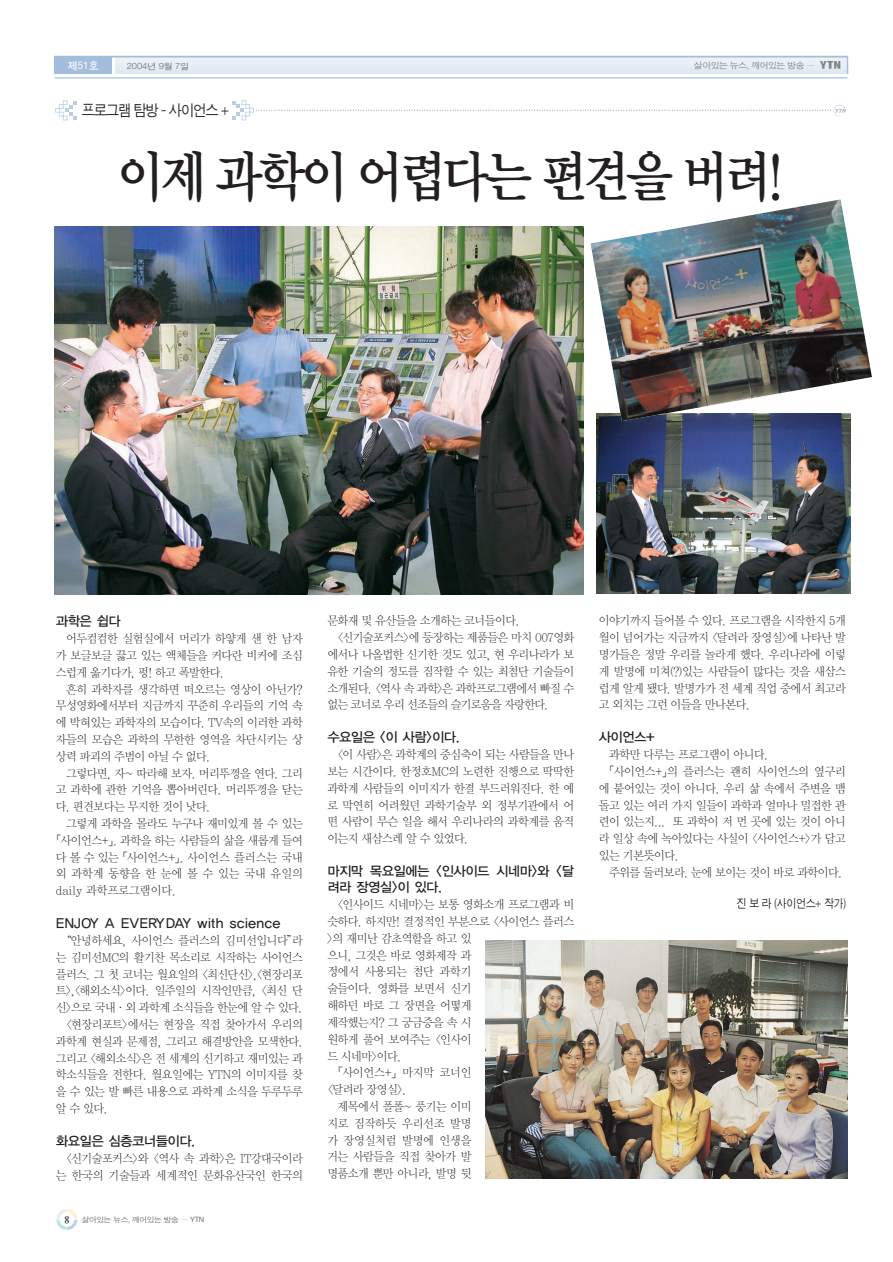
<style>
.page{position:relative;width:893px;height:1262px;background:#fff}
.page>*{position:absolute;margin:0;border:0;box-sizing:border-box;transform-origin:0 0}
.t1{font:55.2px "Y Mj O14";letter-spacing:-.14em;color:#231f20;scale:.9 1}
.t2{font:15.6px "Sand Jg";letter-spacing:-.055em;color:#231f20;scale:.92 1}
.t3{font:13.2px/16.2px "YGO13";letter-spacing:-.105em;color:#231f20}
.t4{font:13.2px "YGO13";letter-spacing:-.055em;color:#231f20}
.t5{font:12px/16.8px "Y Mj O11";letter-spacing:-.095em;color:#231f20;text-align:justify;scale:.95 1}
.t6{font:12px "Y Mj O11";letter-spacing:-.06em;color:#231f20;scale:.95 1}
.t7{font:12px "Y Mj O11";letter-spacing:-.115em;color:#231f20;scale:.95 1}
.t8{font:12px "Y Mj O11";letter-spacing:-.07em;color:#231f20;scale:.95 1}
.t9{font:12px "Y Mj O11";letter-spacing:-.075em;color:#231f20;scale:.95 1}
.t10{font:12px "Sand Jg";letter-spacing:-.01em;color:#231f20;scale:.9 1}
.t11{font:10.8px "Sand Tg";color:#fff}
.t12{font:8.7px "Sand Jg";letter-spacing:-.025em;color:#808285;scale:1.11 1}
.t13{font:8.7px "Sand Jg";color:#6c6d70;scale:1.11 1}
.t14{font:7.5px "Sand Jg";letter-spacing:-.025em;color:#6c6d70;scale:1.11 1}
.s1{font-family:"HY Head Line";font-weight:700;font-size:9px}
.s2{font-family:"J Cbm K";font-size:10.8px;color:#57585a}
.s3{font-family:"Sand Tg"}
</style>
<div class="page">
<div style="left:116px;top:68px;width:732px;height:6px;background:#d9e5f2"></div>
<div style="left:116px;top:65px;width:732px;height:6px;background:#e4ebf4"></div>
<div style="left:116px;top:61px;width:732px;height:6px;background:#e1eaf4"></div>
<div style="left:116px;top:57px;width:732px;height:6px;background:#e6edf6"></div>
<hr style="left:116px;top:57px;width:732px;height:2px;background:#eaf1f7">
<div style="left:54px;top:57px;width:58px;height:17px;background:#a3bedd"></div>
<hr style="left:54px;top:56px;width:793px;height:2px;background:#a3bedd">
<svg style="left:846px;top:57px;width:2px;height:17px"></svg>
<hr style="left:54px;top:78px;width:793px;height:1px;background:#91b4d8">
<svg style="left:56px;top:1209px;width:21px;height:21px"></svg>
<svg style="left:55px;top:101px;width:22px;height:19px"></svg>
<svg style="left:232px;top:101px;width:614px;height:19px"></svg>
<img style="left:54px;top:227px;width:529px;height:367px">
<img style="left:596px;top:421px;width:254px;height:173px">
<img style="left:590px;top:199px;width:281px;height:222px">
<img style="left:485px;top:940px;width:362px;height:238px">
<p class="t11" style="left:68px;top:61px;width:32px">제51호</p>
<p class="t13" style="left:127px;top:62px;width:58px">2004년 9월 7일</p>
<p class="t12" style="left:694px;top:62px;width:134px">살아있는 뉴스, 깨어있는 방송 — <span class="s1">YTN</span></p>
<h2 class="t2" style="left:82px;top:103px;width:161px">프로그램 탐방 - 사이언스 +</h2>
<h1 class="t1" style="left:116px;top:151px;width:745px">이제 과학이 어렵다는 편견을 버려!</h1>
<p class="t3" style="left:55px;top:614px;width:67px">과학은 쉽다</p>
<p class="t5" style="left:55px;top:631px;width:262px;text-indent:10px">어두컴컴한 실험실에서 머리가 하얗게 샌 한 남자 가 보글보글 끓고 있는 액체들을 커다란 비커에 조심 스럽게 옮기다가, 펑! 하고 폭발한다.</p>
<p class="t5" style="left:55px;top:681px;width:262px;text-indent:10px">흔히 과학자를 생각하면 떠오르는 영상이 아닌가? 무성영화에서부터 지금까지 꾸준히 우리들의 기억 속 에 박혀있는 과학자의 모습이다. TV속의 이러한 과학 자들의 모습은 과학의 무한한 영역을 차단시키는 상 상력 파괴의 주범이 아닐 수 없다.</p>
<p class="t5" style="left:55px;top:765px;width:262px;text-indent:10px">그렇다면, 자~ 따라해 보자. 머리뚜껑을 연다. 그리 고 과학에 관한 기억을 뽑아버린다. 머리뚜껑을 닫는 다. 편견보다는 무지한 것이 낫다.</p>
<p class="t5" style="left:66px;top:815px;width:251px">그렇게 과학을 몰라도 누구나 재미있게 볼 수 있는</p>
<p class="t5" style="left:50px;top:832px;width:268px">「사이언스+」. 과학을 하는 사람들의 삶을 새롭게 들여</p>
<p class="t6" style="left:55px;top:851px;width:262px">다 볼 수 있는「사이언스+」. 사이언스 플러스는 국내</p>
<p class="t6" style="left:55px;top:868px;width:262px">외 과학계 동향을 한 눈에 볼 수 있는 국내 유일의</p>
<p class="t6" style="left:55px;top:885px;width:129px">daily 과학프로그램이다.</p>
<p class="t4" style="left:55px;top:917px;width:227px">ENJOY A EVERYDAY with science</p>
<p class="t5" style="left:60px;top:932px;width:257px">“안녕하세요, 사이언스 플러스의 김미선입니다”라</p>
<p class="t5" style="left:55px;top:949px;width:262px">는 김미선MC의 활기찬 목소리로 시작하는 사이언스</p>
<p class="t5" style="left:55px;top:966px;width:262px">플러스. 그 첫 코너는 월요일의 &lt;최신단신&gt;,&lt;현장리포</p>
<p class="t5" style="left:55px;top:983px;width:262px">트&gt;,&lt;해외소식&gt;이다. 일주일의 시작인만큼, &lt;최신 단</p>
<p class="t5" style="left:55px;top:1000px;width:262px">신&gt;으로 국내·외 과학계 소식들을 한눈에 알 수 있다.</p>
<p class="t5" style="left:66px;top:1016px;width:251px">&lt;현장리포트&gt;에서는 현장을 직접 찾아가서 우리의</p>
<p class="t5" style="left:55px;top:1033px;width:262px">과학계 현실과 문제점, 그리고 해결방안을 모색한다.</p>
<p class="t5" style="left:55px;top:1050px;width:262px">그리고 &lt;해외소식&gt;은 전 세계의 신기하고 재미있는 과</p>
<p class="t5" style="left:55px;top:1067px;width:262px">학소식들을 전한다. 월요일에는 YTN의 이미지를 찾</p>
<p class="t5" style="left:55px;top:1084px;width:262px">을 수 있는 발 빠른 내용으로 과학계 소식을 두루두루</p>
<p class="t5" style="left:55px;top:1100px;width:57px">알 수 있다.</p>
<p class="t3" style="left:55px;top:1133px;width:141px">화요일은 심층코너들이다.</p>
<p class="t5" style="left:55px;top:1150px;width:262px;text-align:right">&lt;신기술포커스&gt;와 &lt;역사 속 과학&gt;은 IT강대국이라 는 한국의 기술들과 세계적인 문화유산국인 한국의</p>
<p class="t14" style="left:64px;top:1216px;width:128px"><span class="s2">8</span> 살아있는 뉴스, 깨어있는 방송 — <span class="s3">YTN</span></p>
<p class="t5" style="left:327px;top:613px;width:205px">문화재 및 유산들을 소개하는 코너들이다.</p>
<p class="t5" style="left:337px;top:630px;width:251px">&lt;신기술포커스&gt;에 등장하는 제품들은 마치 007영화</p>
<p class="t5" style="left:327px;top:646px;width:262px">에서나 나올법한 신기한 것도 있고, 현 우리나라가 보</p>
<p class="t5" style="left:327px;top:663px;width:262px">유한 기술의 정도를 짐작할 수 있는 최첨단 기술들이</p>
<p class="t7" style="left:327px;top:682px;width:262px">소개된다. &lt;역사 속 과학&gt;은 과학프로그램에서 빠질 수</p>
<p class="t7" style="left:327px;top:699px;width:235px">없는 코너로 우리 선조들의 슬기로움을 자랑한다.</p>
<p class="t3" style="left:327px;top:730px;width:134px">수요일은 &lt;이 사람&gt;이다.</p>
<p class="t5" style="left:327px;top:747px;width:262px;text-indent:10px">&lt;이 사람&gt;은 과학계의 중심축이 되는 사람들을 만나 보는 시간이다. 한정호MC의 노련한 진행으로 딱딱한 과학계 사람들의 이미지가 한결 부드러워진다. 한 예 로 막연히 어려웠던 과학기술부 외 정부기관에서 어 떤 사람이 무슨 일을 해서 우리나라의 과학계를 움직 이는지 새삼스레 알 수 있었다.</p>
<p class="t3" style="left:327px;top:864px;width:249px">마지막 목요일에는 &lt;인사이드 시네마&gt;와 &lt;달 려라 장영실&gt;이 있다.</p>
<p class="t5" style="left:337px;top:897px;width:251px">&lt;인사이드 시네마&gt;는 보통 영화소개 프로그램과 비</p>
<p class="t5" style="left:327px;top:913px;width:262px">슷하다. 하지만! 결정적인 부분으로 &lt;사이언스 플러스</p>
<p class="t5" style="left:327px;top:930px;width:154px">&gt;의 재미난 감초역할을 하고 있</p>
<p class="t5" style="left:327px;top:947px;width:154px">으니, 그것은 바로 영화제작 과</p>
<p class="t8" style="left:327px;top:966px;width:154px">정에서 사용되는 첨단 과학기</p>
<p class="t5" style="left:327px;top:981px;width:154px">술들이다. 영화를 보면서 신기</p>
<p class="t5" style="left:327px;top:997px;width:154px">해하던 바로 그 장면을 어떻게</p>
<p class="t5" style="left:327px;top:1014px;width:154px">제작했는지? 그 궁금증을 속 시</p>
<p class="t5" style="left:327px;top:1031px;width:154px">원하게 풀어 보여주는 &lt;인사이</p>
<p class="t5" style="left:327px;top:1048px;width:80px">드 시네마&gt;이다.</p>
<p class="t9" style="left:331px;top:1067px;width:149px">「사이언스+」마지막 코너인</p>
<p class="t5" style="left:327px;top:1081px;width:85px">&lt;달려라 장영실&gt;.</p>
<p class="t5" style="left:337px;top:1098px;width:143px">제목에서 폴폴~ 풍기는 이미</p>
<p class="t8" style="left:327px;top:1117px;width:154px">지로 짐작하듯 우리선조 발명</p>
<p class="t8" style="left:327px;top:1134px;width:154px">가 장영실처럼 발명에 인생을</p>
<p class="t5" style="left:327px;top:1149px;width:154px">거는 사람들을 직접 찾아가 발</p>
<p class="t5" style="left:327px;top:1165px;width:154px">명품소개 뿐만 아니라, 발명 뒷</p>
<p class="t5" style="left:598px;top:613px;width:262px">이야기까지 들어볼 수 있다. 프로그램을 시작한지 5개 월이 넘어가는 지금까지 &lt;달려라 장영실&gt;에 나타난 발 명가들은 정말 우리를 놀라게 했다. 우리나라에 이렇 게 발명에 미쳐(?)있는 사람들이 많다는 것을 새삼스 럽게 알게 됐다. 발명가가 전 세계 직업 중에서 최고라 고 외치는 그런 이들을 만나본다.</p>
<p class="t3" style="left:598px;top:730px;width:58px">사이언스+</p>
<p class="t5" style="left:608px;top:747px;width:170px">과학만 다루는 프로그램이 아니다.</p>
<p class="t5" style="left:603px;top:763px;width:257px">「사이언스+」의 플러스는 괜히 사이언스의 옆구리</p>
<p class="t5" style="left:598px;top:780px;width:262px">에 붙어있는 것이 아니다. 우리 삶 속에서 주변을 맴</p>
<p class="t5" style="left:598px;top:797px;width:262px">돌고 있는 여러 가지 일들이 과학과 얼마나 밀접한 관</p>
<p class="t5" style="left:598px;top:814px;width:262px">련이 있는지... 또 과학이 저 먼 곳에 있는 것이 아니</p>
<p class="t5" style="left:598px;top:831px;width:262px">라 일상 속에 녹아있다는 사실이 &lt;사이언스+&gt;가 담고</p>
<p class="t5" style="left:598px;top:847px;width:86px">있는 기본뜻이다.</p>
<p class="t5" style="left:608px;top:864px;width:248px">주위를 둘러보라. 눈에 보이는 것이 바로 과학이다.</p>
<p class="t10" style="left:737px;top:898px;width:123px">진 보 라 (사이언스+ 작가)</p>
</div>
